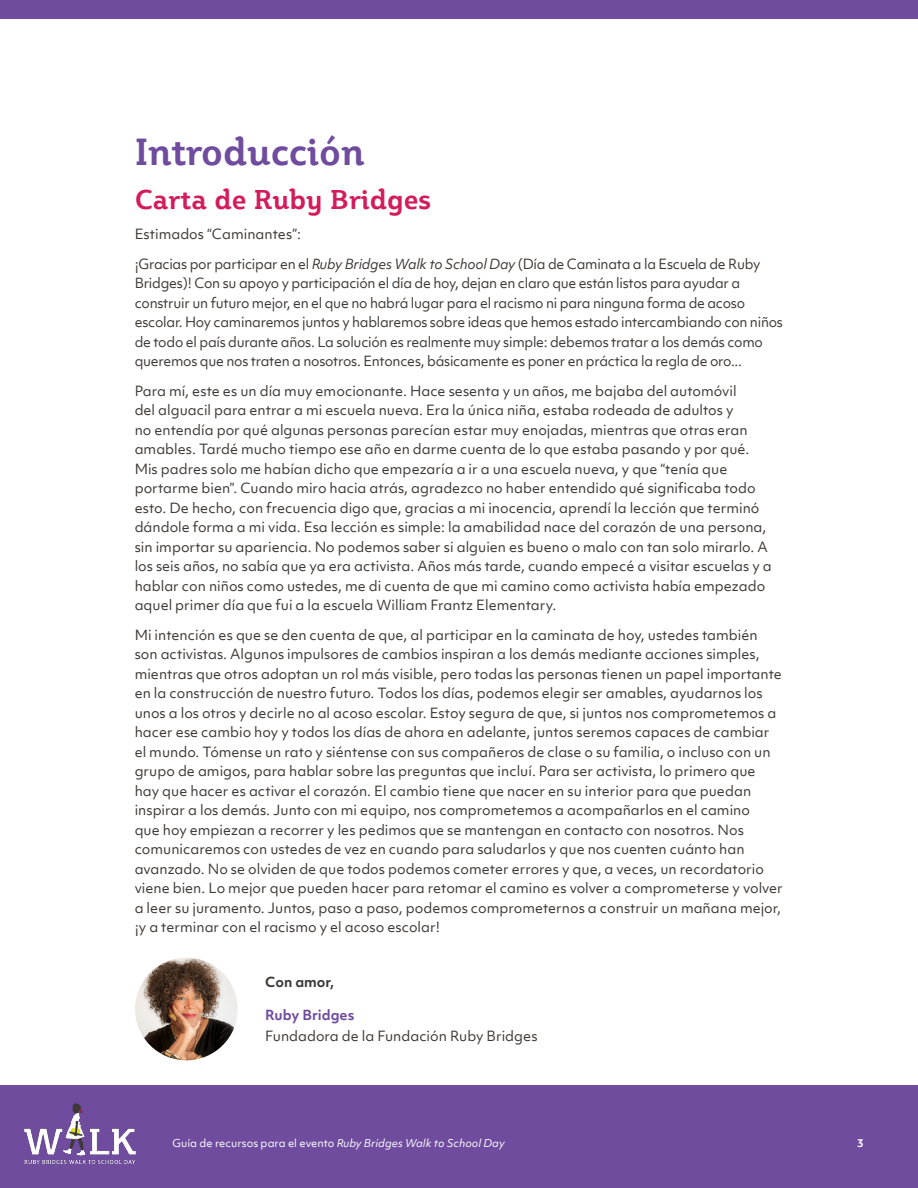
<style>
.page{position:relative;width:918px;height:1188px;background:#fff}
.page>*{position:absolute;margin:0;border:0;box-sizing:border-box;transform-origin:0 0}
.Top_Heading{font:700 37.5px "Plume";color:#704c9f}
.Section_Heading{font:700 27px "Plume";color:#d31c5d}
.Letter_Copy{font:13.5px/19.5px "Objektiv Mk 1";color:#3d3936}
.Letter_Copy-2{font:13.5px/19.5px "Objektiv Mk 1";letter-spacing:-.02em;color:#3d3936}
.Letter_Copy-3{font:700 13.5px "Objektiv Mk 1";color:#704c9f}
.Letter_Copy-4{font:700 13.5px "Objektiv Mk 1";color:#3d3936}
.t1{font:10.5px "Objektiv Mk 1";color:#fff}
.t2{font:700 10.5px "Objektiv Mk 1";color:#fff}
.s1{font-style:italic}
</style>
<div class="page">
<div style="left:0;top:1085px;width:918px;height:103px;background:#704c9f"></div>
<img style="left:24px;top:1103px;width:112px;height:61px">
<div style="left:0;top:0;width:918px;height:18px;background:#704c9f"></div>
<img style="left:135px;top:958px;width:103px;height:102px;border-radius:51px">
<p class="Top_Heading" style="left:135px;top:128px;width:232px">Introducción</p>
<p class="Section_Heading" style="left:135px;top:182px;width:298px">Carta de Ruby Bridges</p>
<p class="Letter_Copy" style="left:135px;top:224px;width:168px">Estimados “Caminantes”:</p>
<p class="Letter_Copy-2" style="left:135px;top:254px;width:650px">¡Gracias por participar en el <span class="s1">Ruby Bridges Walk to School Day</span> (Día de Caminata a la Escuela de Ruby Bridges)! Con su apoyo y participación el día de hoy, dejan en claro que están listos para ayudar a construir un futuro mejor, en el que no habrá lugar para el racismo ni para ninguna forma de acoso escolar. Hoy caminaremos juntos y hablaremos sobre ideas que hemos estado intercambiando con niños de todo el país durante años. La solución es realmente muy simple: debemos tratar a los demás como queremos que nos traten a nosotros. Entonces, básicamente es poner en práctica la regla de oro...</p>
<p class="Letter_Copy" style="left:135px;top:381px;width:639px">Para mí, este es un día muy emocionante. Hace sesenta y un años, me bajaba del automóvil<br>del alguacil para entrar a mi escuela nueva. Era la única niña, estaba rodeada de adultos y<br>no entendía por qué algunas personas parecían estar muy enojadas, mientras que otras eran amables. Tardé mucho tiempo ese año en darme cuenta de lo que estaba pasando y por qué.<br>Mis padres solo me habían dicho que empezaría a ir a una escuela nueva, y que “tenía que portarme bien”. Cuando miro hacia atrás, agradezco no haber entendido qué significaba todo esto. De hecho, con frecuencia digo que, gracias a mi inocencia, aprendí la lección que terminó dándole forma a mi vida. Esa lección es simple: la amabilidad nace del corazón de una persona, sin importar su apariencia. No podemos saber si alguien es bueno o malo con tan solo mirarlo. A los seis años, no sabía que ya era activista. Años más tarde, cuando empecé a visitar escuelas y a hablar con niños como ustedes, me di cuenta de que mi camino como activista había empezado aquel primer día que fui a la escuela William Frantz Elementary.</p>
<p class="Letter_Copy" style="left:135px;top:625px;width:650px">Mi intención es que se den cuenta de que, al participar en la caminata de hoy, ustedes también son activistas. Algunos impulsores de cambios inspiran a los demás mediante acciones simples, mientras que otros adoptan un rol más visible, pero todas las personas tienen un papel importante en la construcción de nuestro futuro. Todos los días, podemos elegir ser amables, ayudarnos los unos a los otros y decirle no al acoso escolar. Estoy segura de que, si juntos nos comprometemos a hacer ese cambio hoy y todos los días de ahora en adelante, juntos seremos capaces de cambiar el mundo. Tómense un rato y siéntense con sus compañeros de clase o su familia, o incluso con un grupo de amigos, para hablar sobre las preguntas que incluí. Para ser activista, lo primero que hay que hacer es activar el corazón. El cambio tiene que nacer en su interior para que puedan inspirar a los demás. Junto con mi equipo, nos comprometemos a acompañarlos en el camino<br>que hoy empiezan a recorrer y les pedimos que se mantengan en contacto con nosotros. Nos comunicaremos con ustedes de vez en cuando para saludarlos y que nos cuenten cuánto han avanzado. No se olviden de que todos podemos cometer errores y que, a veces, un recordatorio viene bien. Lo mejor que pueden hacer para retomar el camino es volver a comprometerse y volver a leer su juramento. Juntos, paso a paso, podemos comprometernos a construir un mañana mejor, ¡y a terminar con el racismo y el acoso escolar!</p>
<p class="Letter_Copy-4" style="left:265px;top:973px;width:71px">Con amor,</p>
<p class="Letter_Copy-3" style="left:265px;top:1005px;width:91px">Ruby Bridges</p>
<p class="Letter_Copy" style="left:265px;top:1026px;width:274px">Fundadora de la Fundación Ruby Bridges</p>
<p class="t1" style="left:172px;top:1136px;width:334px">Guía de recursos para el evento <span class="s1">Ruby Bridges Walk to School Day</span></p>
<p class="t2" style="left:857px;top:1136px;width:8px">3</p>
</div>
